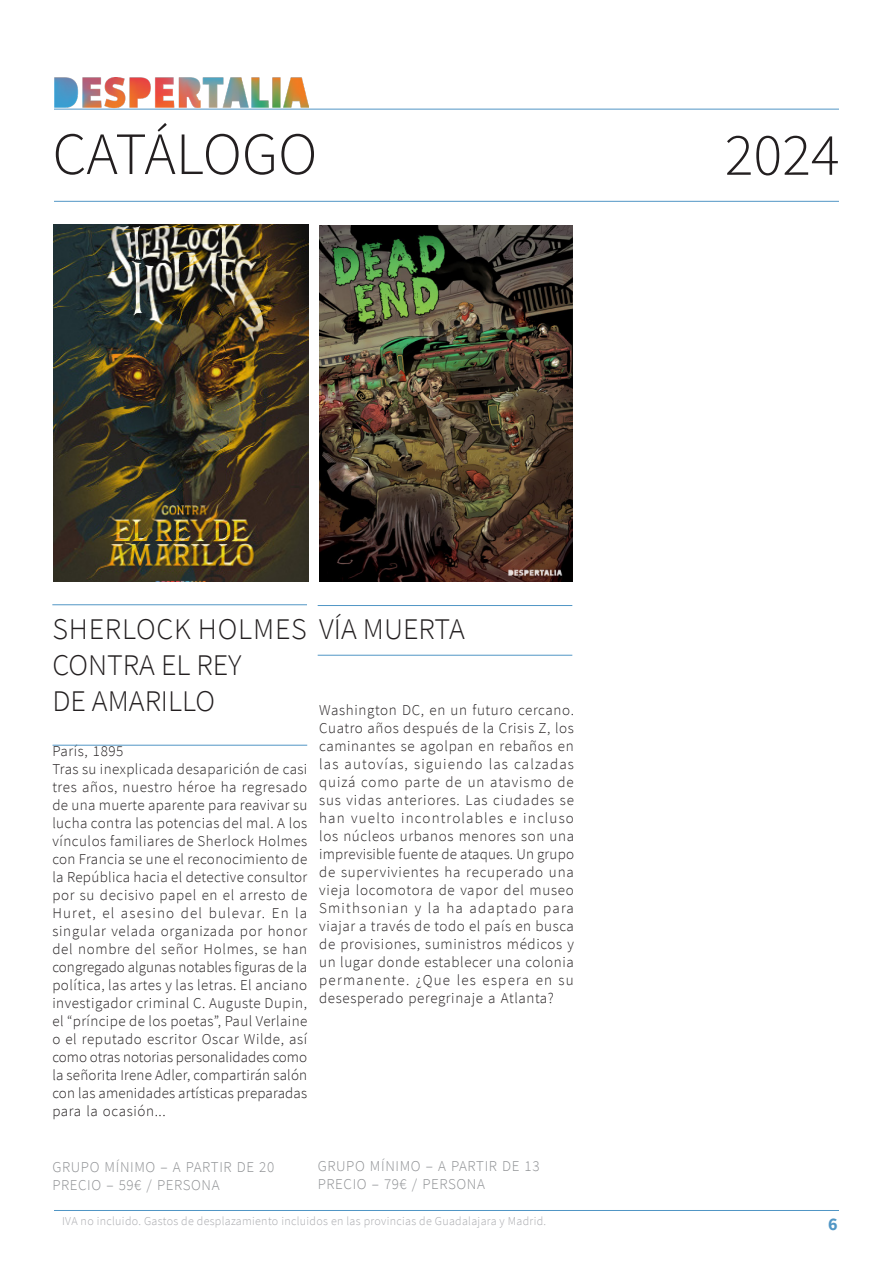
<style>
.page{position:relative;width:893px;height:1263px;background:#fff}
.page>*{position:absolute;margin:0;border:0;box-sizing:border-box;transform-origin:0 0}
.t1{font:300 60px "Source Sans Pro";color:#231f20}
.t2{font:300 30px "Source Sans Pro";letter-spacing:.025em;color:#231f20}
.t3{font:300 30px "Source Sans Pro";color:#231f20}
.t4{font:700 18px "Source Sans Pro";color:#5196c5}
.t5{font:300 15px/18px "Source Sans Pro";letter-spacing:.04em;color:#231f20;text-align:justify}
.t6{font:300 15px "Source Sans Pro";letter-spacing:.04em;color:#8d8f92}
.t7{font:300 12px "Source Sans Pro";letter-spacing:.025em;color:#a8a9ad}
</style>
<div class="page">
<hr style="left:54px;top:109px;width:785px;height:1px;background:#5196c5">
<hr style="left:54px;top:201px;width:785px;height:1px;background:#5196c5">
<hr style="left:54px;top:1210px;width:785px;height:1px;background:#5196c5">
<img style="left:54px;top:78px;width:255px;height:32px">
<hr style="left:318px;top:605px;width:254px;height:1px;background:#5196c5">
<hr style="left:318px;top:655px;width:254px;height:1px;background:#5196c5">
<img style="left:319px;top:225px;width:253px;height:356px">
<img style="left:54px;top:224px;width:254px;height:357px">
<hr style="left:53px;top:745px;width:254px;height:1px;background:#5196c5">
<hr style="left:52px;top:604px;width:255px;height:1px;background:#5196c5">
<h1 class="t1" style="left:52px;top:117px;width:266px">CATÁLOGO</h1>
<p class="t1" style="left:725px;top:118px;width:116px">2024</p>
<p class="t2" style="left:52px;top:611px;width:414px">SHERLOCK HOLMES VÍA MUERTA</p>
<p class="t3" style="left:52px;top:647px;width:191px">CONTRA EL REY</p>
<p class="t3" style="left:52px;top:683px;width:164px">DE AMARILLO</p>
<p class="t5" style="left:52px;top:742px;width:73px">París, 1895</p>
<p class="t5" style="left:52px;top:760px;width:257px">Tras su inexplicada desaparición de casi tres años, nuestro héroe ha regresado de una muerte aparente para reavivar su lucha contra las potencias del mal. A los vínculos familiares de Sherlock Holmes con Francia se une el reconocimiento de la República hacia el detective consultor por su decisivo papel en el arresto de Huret, el asesino del bulevar. En la singular velada organizada por honor del nombre del señor Holmes, se han congregado algunas notables figuras de la política, las artes y las letras. El anciano investigador criminal C. Auguste Dupin, el “príncipe de los poetas”, Paul Verlaine o el reputado escritor Oscar Wilde, así como otras notorias personalidades como la señorita Irene Adler, compartirán salón con las amenidades artísticas preparadas para la ocasión...</p>
<p class="t5" style="left:319px;top:701px;width:256px">Washington DC, en un futuro cercano.<br>Cuatro años después de la Crisis Z, los caminantes se agolpan en rebaños en las autovías, siguiendo las calzadas quizá como parte de un atavismo de sus vidas anteriores. Las ciudades se han vuelto incontrolables e incluso los núcleos urbanos menores son una imprevisible fuente de ataques. Un grupo de supervivientes ha recuperado una vieja locomotora de vapor del museo Smithsonian y la ha adaptado para viajar a través de todo el país en busca de provisiones, suministros médicos y un lugar donde establecer una colonia permanente. ¿Que les espera en su desesperado peregrinaje a Atlanta?</p>
<p class="t6" style="left:52px;top:1158px;width:223px">GRUPO MÍNIMO – A PARTIR DE 20</p>
<p class="t6" style="left:52px;top:1176px;width:169px">PRECIO – 59€ / PERSONA</p>
<p class="t6" style="left:318px;top:1156px;width:223px">GRUPO MÍNIMO – A PARTIR DE 13</p>
<p class="t6" style="left:318px;top:1174px;width:169px">PRECIO – 79€ / PERSONA</p>
<p class="t7" style="left:62px;top:1214px;width:486px">IVA no incluido. Gastos de desplazamiento incluidos en las provincias de Guadalajara y Madrid.</p>
<p class="t4" style="left:828px;top:1212px;width:11px">6</p>
</div>
